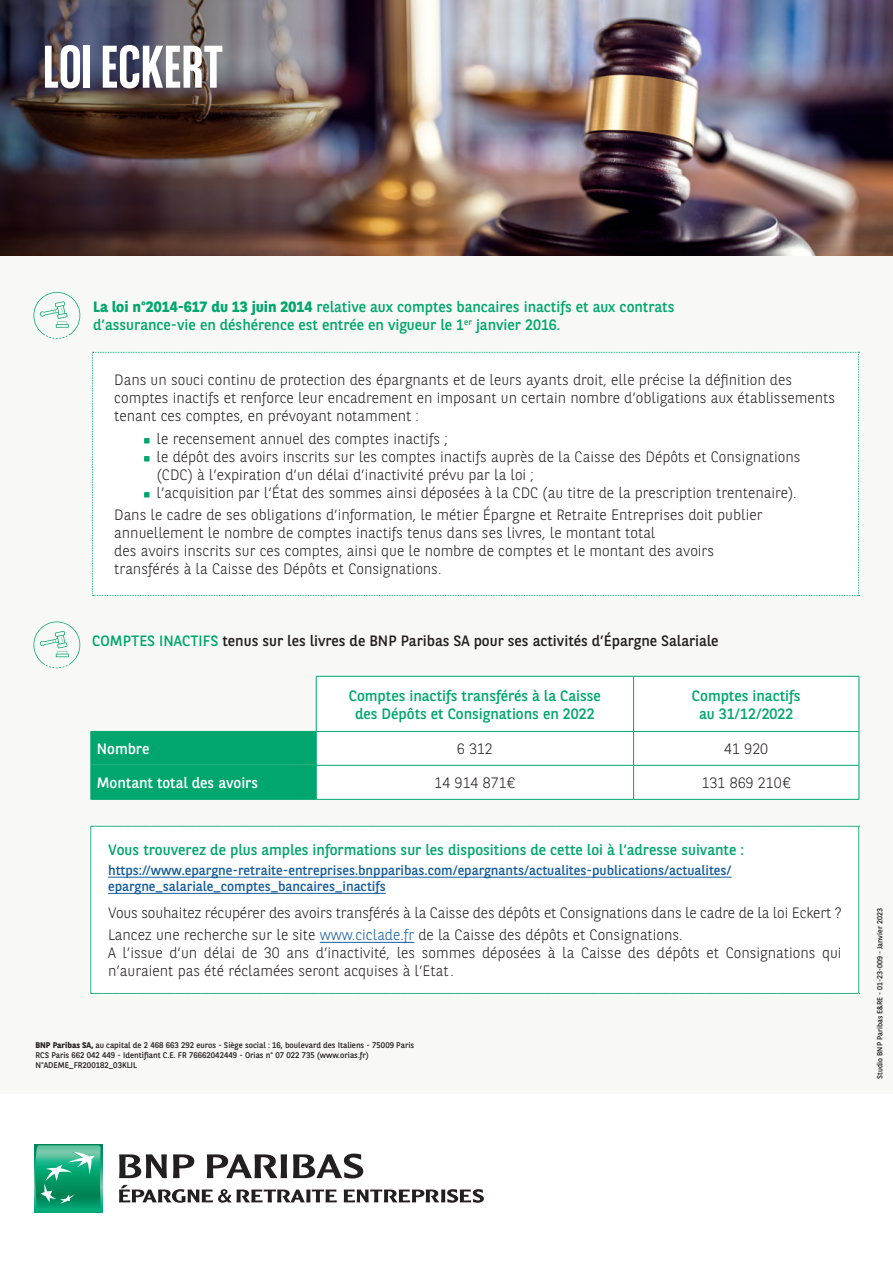
<style>
.page{position:relative;width:893px;height:1263px;background:#fff}
.page>*{position:absolute;margin:0;border:0;box-sizing:border-box;transform-origin:0 0}
.t1{font:700 60px "BNPP Sans Condensed";letter-spacing:-.01em;color:#fff}
.t2{font:300 15px/18px "BNPP Sans";color:#231f20}
.t3{font:15px/18px "BNPP Sans";color:#00a66e;text-align:center}
.t4{font:15px "BNPP Sans";color:#231f20}
.t5{font:15px "BNPP Sans";color:#fff}
.t6{font:13.5px/16.2px "BNPP Sans";color:#175d9e}
.t7{font:8.25px "BNPP Sans";color:#231f20}
.t8{font:7.5px "BNPP Sans";color:#231f20}
.s1{font-weight:700}
.s2{color:#00a66e}
.s3{color:#175d9e}
</style>
<div class="page">
<div style="left:0;top:0;width:893px;height:1093px;background:#f8f8f7"></div>
<div style="left:34px;top:1144px;width:68px;height:68px;background:#00ab79"></div>
<svg style="left:35px;top:1145px;width:66px;height:62px"></svg>
<svg style="left:119px;top:1185px;width:218px;height:18px"></svg>
<svg style="left:344px;top:1189px;width:140px;height:14px"></svg>
<svg style="left:119px;top:1154px;width:48px;height:24px"></svg>
<svg style="left:173px;top:1154px;width:21px;height:24px"></svg>
<svg style="left:207px;top:1154px;width:80px;height:24px"></svg>
<svg style="left:293px;top:1153px;width:70px;height:25px"></svg>
<img style="left:447px;top:0;width:446px;height:255px">
<img style="left:0;top:0;width:447px;height:255px">
<svg style="left:92px;top:352px;width:768px;height:244px"></svg>
<svg style="left:91px;top:826px;width:769px;height:168px"></svg>
<svg style="left:317px;top:677px;width:542px;height:122px"></svg>
<div style="left:92px;top:732px;width:224px;height:67px;background:#00a66e"></div>
<hr style="left:316px;top:676px;width:318px;height:1px;background:#00a66e">
<hr style="left:316px;top:676px;width:1px;height:55px;background:#00a66e">
<hr style="left:634px;top:676px;width:225px;height:1px;background:#00a66e">
<hr style="left:633px;top:676px;width:1px;height:55px;background:#00a66e">
<hr style="left:859px;top:676px;width:1px;height:55px;background:#00a66e">
<hr style="left:316px;top:731px;width:318px;height:1px;background:#00a66e">
<hr style="left:634px;top:731px;width:225px;height:1px;background:#00a66e">
<hr style="left:633px;top:732px;width:1px;height:33px;background:#00a66e">
<hr style="left:859px;top:732px;width:1px;height:33px;background:#00a66e">
<hr style="left:316px;top:765px;width:318px;height:1px;background:#00a66e">
<hr style="left:634px;top:765px;width:225px;height:1px;background:#00a66e">
<hr style="left:633px;top:765px;width:1px;height:34px;background:#00a66e">
<hr style="left:859px;top:765px;width:1px;height:34px;background:#00a66e">
<hr style="left:316px;top:799px;width:318px;height:1px;background:#00a66e">
<hr style="left:634px;top:799px;width:225px;height:1px;background:#00a66e">
<hr style="left:91px;top:731px;width:225px;height:1px;background:#00a66e">
<hr style="left:91px;top:732px;width:1px;height:33px;background:#00a66e">
<hr style="left:316px;top:732px;width:1px;height:33px;background:#00a66e">
<hr style="left:91px;top:765px;width:1px;height:34px;background:#00a66e">
<hr style="left:316px;top:765px;width:1px;height:34px;background:#00a66e">
<hr style="left:91px;top:799px;width:225px;height:1px;background:#00a66e">
<hr style="left:91px;top:765px;width:225px;height:1px;background:#00a66e">
<svg style="left:33px;top:292px;width:47px;height:47px"></svg>
<svg style="left:33px;top:621px;width:47px;height:47px"></svg>
<hr style="left:108px;top:877px;width:624px;height:1px;background:#175d9e">
<hr style="left:108px;top:893px;width:278px;height:1px;background:#175d9e">
<hr style="left:320px;top:942px;width:94px;height:1px;background:#175d9e">
<p class="t1" style="left:42px;top:35px;width:182px">LOI ECKERT</p>
<p class="t3" style="left:93px;top:297px;width:583px;text-align:left"><span class="s1">La loi n°2014-617 du 13 juin 2014</span> relative aux comptes bancaires inactifs et aux contrats d’assurance-vie en déshérence est entrée en vigueur le 1<sup>er</sup> janvier 2016.</p>
<p class="t2" style="left:114px;top:370px;width:722px">Dans un souci continu de protection des épargnants et de leurs ayants droit, elle précise la définition des comptes inactifs et renforce leur encadrement en imposant un certain nombre d’obligations aux établissements tenant ces comptes, en prévoyant notamment :</p>
<p class="t2" style="left:157px;top:429px;width:293px">le recensement annuel des comptes inactifs ;</p>
<p class="t2" style="left:157px;top:447px;width:645px">le dépôt des avoirs inscrits sur les comptes inactifs auprès de la Caisse des Dépôts et Consignations (CDC) à l’expiration d’un délai d’inactivité prévu par la loi ;</p>
<p class="t2" style="left:157px;top:483px;width:641px">l’acquisition par l’État des sommes ainsi déposées à la CDC (au titre de la prescription trentenaire).</p>
<p class="t2" style="left:114px;top:505px;width:650px">Dans le cadre de ses obligations d’information, le métier Épargne et Retraite Entreprises doit publier annuellement le nombre de comptes inactifs tenus dans ses livres, le montant total<br>des avoirs inscrits sur ces comptes, ainsi que le nombre de comptes et le montant des avoirs transférés à la Caisse des Dépôts et Consignations.</p>
<p class="t4" style="left:92px;top:630px;width:628px"><span class="s2">COMPTES INACTIFS</span> tenus sur les livres de BNP Paribas SA pour ses activités d’Épargne Salariale</p>
<p class="t3" style="left:349px;top:686px;width:254px">Comptes inactifs transférés à la Caisse des Dépôts et Consignations en 2022</p>
<p class="t3" style="left:692px;top:686px;width:110px">Comptes inactifs au 31/12/2022</p>
<p class="t5" style="left:97px;top:738px;width:54px">Nombre</p>
<p class="t2" style="left:457px;top:739px;width:37px">6 312</p>
<p class="t2" style="left:724px;top:739px;width:45px">41 920</p>
<p class="t5" style="left:97px;top:772px;width:163px">Montant total des avoirs</p>
<p class="t2" style="left:435px;top:773px;width:82px">14 914 871€</p>
<p class="t2" style="left:702px;top:773px;width:91px">131 869 210 €</p>
<p class="t3" style="left:108px;top:840px;width:637px">Vous trouverez de plus amples informations sur les dispositions de cette loi à l’adresse suivante :</p>
<p class="t6" style="left:108px;top:862px;width:625px">https://www.epargne-retraite-entreprises.bnpparibas.com/epargnants/actualites-publications/actualites/ epargne_salariale_comptes_bancaires_inactifs</p>
<p class="t2" style="left:108px;top:901px;width:735px;line-height:22.2px">Vous souhaitez récupérer des avoirs transférés à la Caisse des dépôts et Consignations dans le cadre de la loi Eckert ?<br>Lancez une recherche sur le site <span class="s3">www.ciclade.fr</span> de la Caisse des dépôts et Consignations.</p>
<p class="t2" style="left:108px;top:943px;width:735px">A l’issue d’un délai de 30 ans d’inactivité, les sommes déposées à la Caisse des dépôts et Consignations qui n’auraient pas été réclamées seront acquises à l’Etat .</p>
<p class="t7" style="left:35px;top:1039px;width:380px"><span class="s1">BNP Paribas SA,</span> au capital de 2 468 663 292 euros - Siège social : 16, boulevard des Italiens - 75009 Paris</p>
<p class="t7" style="left:35px;top:1050px;width:335px">RCS Paris 662 042 449 - Identifiant C.E. FR 76662042449 - Orias n° 07 022 735 (www.orias.fr)</p>
<p class="t7" style="left:35px;top:1060px;width:103px">N°ADEME_FR200182_03KLJL</p>
<p class="t8" style="left:875px;top:1079px;width:172px;rotate:-90deg">Studio BNP Paribas E&amp;RE - 01-23-009 - Janvier 2023</p>
</div>
